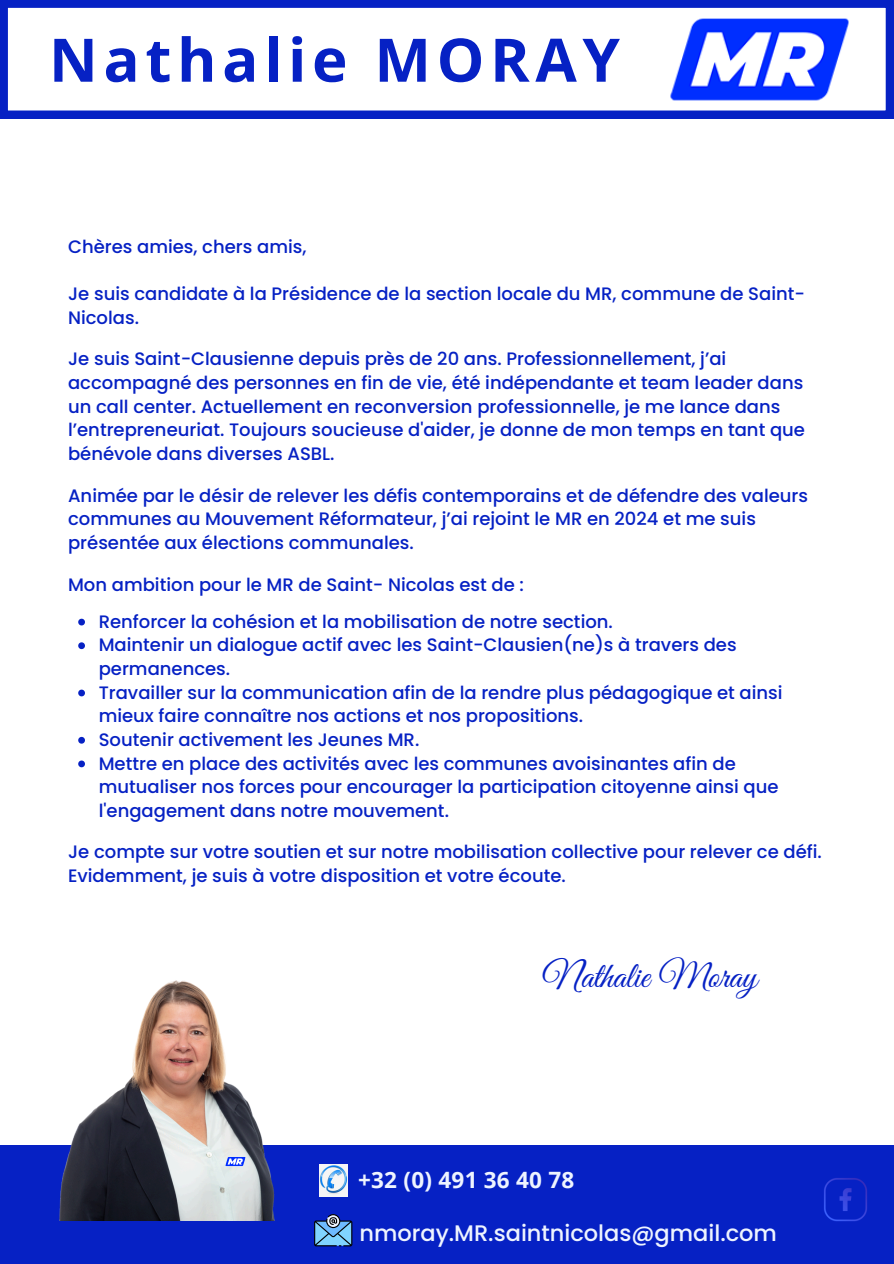
<style>
.page{position:relative;width:894px;height:1264px;background:#fff}
.page>*{position:absolute;margin:0;border:0;box-sizing:border-box;transform-origin:0 0}
.t1{font:700 60px "Open Sans";letter-spacing:.095em;color:#0621c4}
.t2{font:36.75px "Great Vibes";color:#0621c4}
.t3{font:500 22.5px "Poppins";color:#eef4ff}
.t4{font:700 22.5px "Open Sans";letter-spacing:.01em;color:#eef4ff}
.t5{font:500 18px/23.7px "Poppins";color:#0621c4}
</style>
<div class="page">
<svg style="left:0;top:0;width:893px;height:118px"></svg>
<img style="left:649px;top:11px;width:220px;height:96px">
<div style="left:0;top:1145px;width:893px;height:118px;background:#0621c4"></div>
<img style="left:319px;top:1164px;width:28px;height:32px">
<svg style="left:314px;top:1213px;width:38px;height:33px"></svg>
<img style="left:38px;top:980px;width:280px;height:240px">
<img style="left:224px;top:1156px;width:23px;height:10px">
<img style="left:811px;top:1165px;width:68px;height:67px">
<svg style="left:78px;top:618px;width:7px;height:7px"></svg>
<svg style="left:78px;top:642px;width:7px;height:7px"></svg>
<svg style="left:78px;top:689px;width:7px;height:7px"></svg>
<svg style="left:78px;top:737px;width:7px;height:6px"></svg>
<svg style="left:78px;top:760px;width:7px;height:7px"></svg>
<p class="t1" style="left:49px;top:18px;width:572px">Nathalie MORAY</p>
<h4 class="t5" style="left:68px;top:235px;width:240px">Chères amies, chers amis,</h4>
<h4 class="t5" style="left:68px;top:282px;width:738px">Je suis candidate à la Présidence de la section locale du MR, commune de Saint-<br>Nicolas.</h4>
<h4 class="t5" style="left:68px;top:347px;width:738px">Je suis Saint-Clausienne depuis près de 20 ans. Professionnellement, j’ai accompagné des personnes en fin de vie, été indépendante et team leader dans un call center. Actuellement en reconversion professionnelle, je me lance dans l’entrepreneuriat. Toujours soucieuse d'aider, je donne de mon temps en tant que bénévole dans diverses ASBL.</h4>
<h4 class="t5" style="left:68px;top:483px;width:741px">Animée par le désir de relever les défis contemporains et de défendre des valeurs communes au Mouvement Réformateur, j’ai rejoint le MR en 2024 et me suis présentée aux élections communales.</h4>
<h4 class="t5" style="left:68px;top:572px;width:457px">Mon ambition pour le MR de Saint- Nicolas est de :</h4>
<p class="t5" style="left:99px;top:609px;width:515px">Renforcer la cohésion et la mobilisation de notre section.</p>
<p class="t5" style="left:99px;top:633px;width:639px">Maintenir un dialogue actif avec les Saint-Clausien(ne)s à travers des permanences.</p>
<p class="t5" style="left:99px;top:680px;width:685px">Travailler sur la communication afin de la rendre plus pédagogique et ainsi mieux faire connaître nos actions et nos propositions.</p>
<p class="t5" style="left:99px;top:727px;width:322px">Soutenir activement les Jeunes MR.</p>
<p class="t5" style="left:99px;top:751px;width:681px">Mettre en place des activités avec les communes avoisinantes afin de mutualiser nos forces pour encourager la participation citoyenne ainsi que l'engagement dans notre mouvement.</p>
<h4 class="t5" style="left:68px;top:840px;width:755px">Je compte sur votre soutien et sur notre mobilisation collective pour relever ce défi.<br>Evidemment, je suis à votre disposition et votre écoute.</h4>
<p class="t2" style="left:542px;top:955px;width:216px">Nathalie Moray</p>
<h1 class="t4" style="left:358px;top:1164px;width:218px">+32 (0) 491 36 40 78</h1>
<p class="t3" style="left:359px;top:1217px;width:419px">nmoray.MR.saintnicolas@gmail.com</p>
</div>
